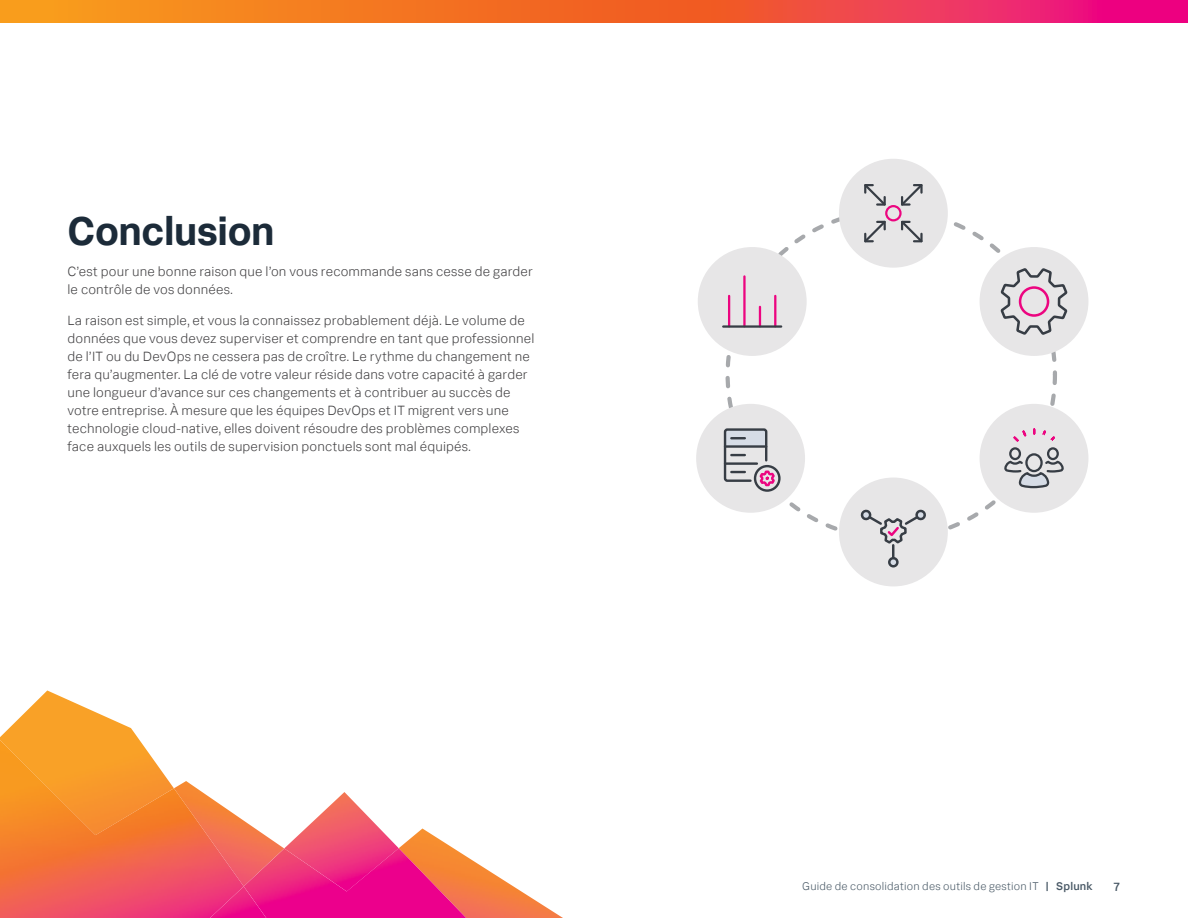
<style>
.page{position:relative;width:1188px;height:918px;background:#fff}
.page>*{position:absolute;margin:0;border:0;box-sizing:border-box;transform-origin:0 0}
.t1{font:700 40.5px "Splunk Data Sans Pro";letter-spacing:-.01em;color:#1c2b39}
.t2{font:300 13.5px/18px "Splunk Data Sans Pro";letter-spacing:.01em;color:#414042}
.t3{font:500 12px "Splunk Data Sans Pro";color:#485865}
.t4{font:300 11.25px "Splunk Data Sans Pro";letter-spacing:.02em;color:#485865}
.s1{font-weight:500}
</style>
<div class="page">
<img style="left:399px;top:828px;width:164px;height:90px">
<img style="left:291px;top:792px;width:108px;height:56px">
<img style="left:291px;top:848px;width:208px;height:70px">
<img style="left:0;top:690px;width:139px;height:49px">
<img style="left:0;top:739px;width:291px;height:179px">
<img style="left:175px;top:886px;width:115px;height:32px">
<svg style="left:0;top:0;width:1188px;height:23px;background:#f25d38"></svg>
<div style="left:698px;top:247px;width:109px;height:109px;background:#e7e6e7;border-radius:50%"></div>
<hr style="left:728px;top:296px;width:2px;height:30px;background:#ec0580">
<hr style="left:743px;top:276px;width:3px;height:50px;background:#ec0580">
<svg style="left:759px;top:307px;width:2px;height:18px"></svg>
<hr style="left:774px;top:296px;width:2px;height:30px;background:#ec0580">
<hr style="left:723px;top:325px;width:58px;height:3px;background:#373d45">
<div style="left:980px;top:247px;width:108px;height:109px;background:#e7e6e7;border-radius:50%"></div>
<svg style="left:1000px;top:268px;width:68px;height:67px"></svg>
<div style="left:1019px;top:286px;width:30px;height:31px;border:3px solid #ec0580;border-radius:50%"></div>
<div style="left:696px;top:404px;width:109px;height:109px;background:#e7e6e7;border-radius:50%"></div>
<div style="left:754px;top:465px;width:27px;height:27px;border:2px solid #373d45;border-radius:50%"></div>
<svg style="left:723px;top:428px;width:53px;height:64px"></svg>
<div style="left:980px;top:404px;width:108px;height:109px;background:#e7e6e7;border-radius:50%"></div>
<div style="left:1025px;top:453px;width:18px;height:19px;border:2px solid #373d45;border-radius:50%"></div>
<div style="left:1009px;top:447px;width:12px;height:13px;border:2px solid #373d45;border-radius:50%"></div>
<div style="left:1047px;top:447px;width:12px;height:13px;border:2px solid #373d45;border-radius:50%"></div>
<svg style="left:1005px;top:459px;width:58px;height:30px"></svg>
<svg style="left:1013px;top:429px;width:42px;height:13px"></svg>
<div style="left:839px;top:159px;width:109px;height:109px;background:#e7e6e7;border-radius:50%"></div>
<div style="left:885px;top:205px;width:17px;height:16px;border:2px solid #ec0580;border-radius:50%"></div>
<svg style="left:899px;top:184px;width:24px;height:24px"></svg>
<svg style="left:864px;top:184px;width:24px;height:24px"></svg>
<svg style="left:901px;top:220px;width:22px;height:23px"></svg>
<svg style="left:864px;top:219px;width:24px;height:24px"></svg>
<div style="left:839px;top:478px;width:109px;height:108px;background:#e7e6e7;border-radius:50%"></div>
<svg style="left:860px;top:509px;width:66px;height:59px"></svg>
<h1 class="t1" style="left:68px;top:206px;width:209px">Conclusion</h1>
<p class="t2" style="left:68px;top:263px;width:467px">C’est pour une bonne raison que l’on vous recommande sans cesse de garder le contrôle de vos données.</p>
<p class="t2" style="left:68px;top:312px;width:468px">La raison est simple, et vous la connaissez probablement déjà. Le volume de données que vous devez superviser et comprendre en tant que professionnel de l’IT ou du DevOps ne cessera pas de croître. Le rythme du changement ne fera qu’augmenter. La clé de votre valeur réside dans votre capacité à garder une longueur d’avance sur ces changements et à contribuer au succès de votre entreprise. À mesure que les équipes DevOps et IT migrent vers une technologie cloud-native, elles doivent résoudre des problèmes complexes face auxquels les outils de supervision ponctuels sont mal équipés.</p>
<p class="t4" style="left:802px;top:880px;width:292px">Guide de consolidation des outils de gestion IT <span class="s1">| Splunk</span></p>
<p class="t3" style="left:1113px;top:880px;width:9px">7</p>
</div>
